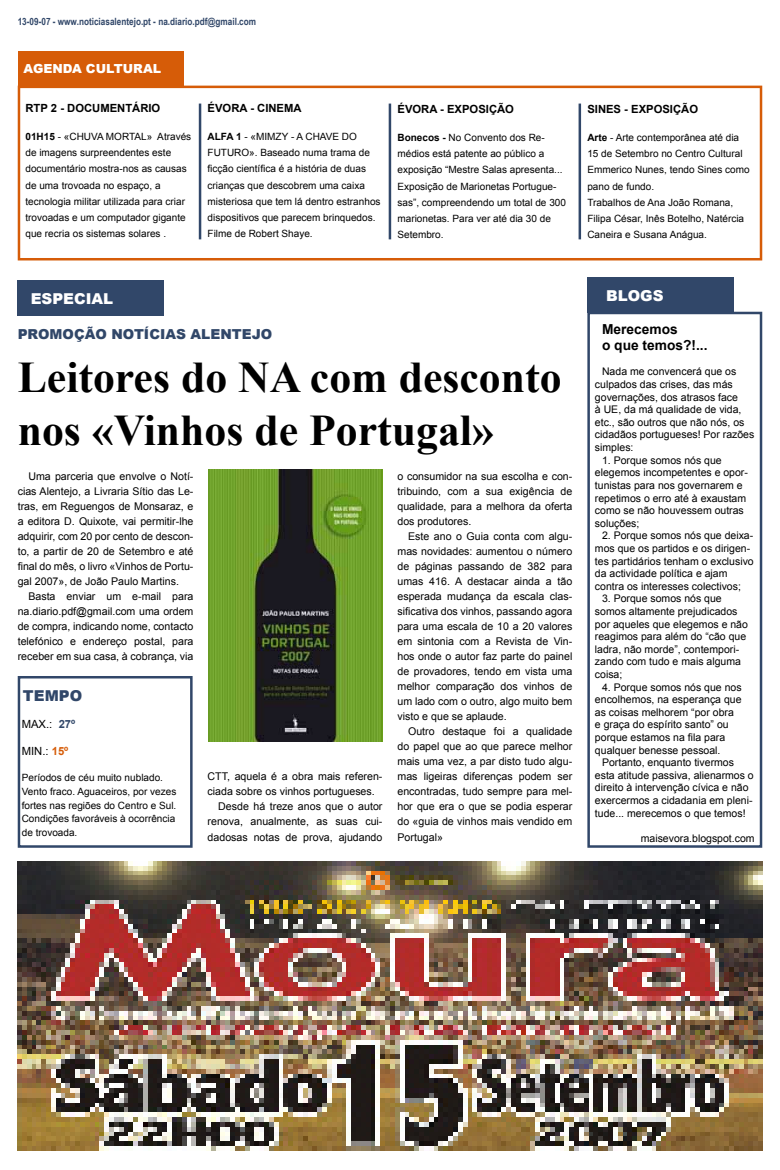
<style>
.page{position:relative;width:780px;height:1170px;background:#fff}
.page>*{position:absolute;margin:0;border:0;box-sizing:border-box;transform-origin:0 0}
.t1{font:700 43.75px/52.5px "Times New Roman";color:#000}
.t2{font:900 15px "Arial";color:#fff}
.t3{font:900 15px "Arial";color:#314769}
.t4{font:900 13.75px "Arial";color:#314769}
.t5{font:700 13.75px/16.5px "Arial";color:#000}
.t6{font:900 12.5px "Arial";color:#fff}
.t7{font:700 11.25px "Arial";color:#000}
.t8{font:11.25px "Arial";color:#000}
.t9{font:10.62px/15px "Arial";color:#000;text-align:justify}
.t10{font:10.5px/12.6px "Arial";color:#000}
.t11{font:10px/16.2px "Arial";color:#000}
.t12{font:700 10px "Arial Narrow";color:#314769}
.s1{font-weight:700}
.s2{font-weight:700;color:#314769}
.s3{font-weight:700;color:#d65c08}
</style>
<div class="page">
<div style="left:587px;top:277px;width:146px;height:35px;background:#314769"></div>
<div style="left:587px;top:312px;width:175px;height:535px;border:2px solid #314769"></div>
<hr style="left:199px;top:104px;width:2px;height:135px;background:#314769">
<div style="left:18px;top:51px;width:166px;height:36px;background:#d65c08"></div>
<div style="left:18px;top:86px;width:744px;height:174px;border:2px solid #d65c08"></div>
<hr style="left:388px;top:104px;width:3px;height:135px;background:#314769">
<hr style="left:578px;top:104px;width:3px;height:135px;background:#314769">
<div style="left:18px;top:676px;width:174px;height:171px;border:2px solid #314769"></div>
<div style="left:18px;top:280px;width:146px;height:36px;background:#314769"></div>
<img style="left:18px;top:861px;width:744px;height:289px">
<img style="left:208px;top:469px;width:174px;height:272px">
<p class="t12" style="left:18px;top:14px;width:240px">13-09-07 - www.noticiasalentejo.pt - na.diario.pdf@gmail.com</p>
<p class="t6" style="left:24px;top:60px;width:139px">AGENDA CULTURAL</p>
<p class="t7" style="left:26px;top:100px;width:136px">RTP 2 - DOCUMENTÁRIO</p>
<p class="t11" style="left:26px;top:128px;width:167px"><span class="s1">01H15</span> - «CHUVA MORTAL» Através de imagens surpreendentes este documentário mostra-nos as causas de uma trovoada no espaço, a tecnologia militar utilizada para criar trovoadas e um computador gigante que recria os sistemas solares .</p>
<p class="t7" style="left:207px;top:100px;width:95px">ÉVORA - CINEMA</p>
<p class="t11" style="left:207px;top:128px;width:174px"><span class="s1">ALFA 1</span> - «MIMZY - A CHAVE DO<br>FUTURO». Baseado numa trama de ficção científica é a história de duas crianças que descobrem uma caixa misteriosa que tem lá dentro estranhos dispositivos que parecem brinquedos.<br>Filme de Robert Shaye.</p>
<p class="t7" style="left:397px;top:101px;width:118px">ÉVORA - EXPOSIÇÃO</p>
<p class="t11" style="left:397px;top:129px;width:170px"><span class="s1">Bonecos -</span> No Convento dos Re&shy;médios está patente ao público a exposição “Mestre Salas apresenta...<br>Exposição de Marionetas Portugue&shy;sas”, compreendendo um total de 300 marionetas. Para ver até dia 30 de<br>Setembro.</p>
<p class="t7" style="left:587px;top:101px;width:112px">SINES - EXPOSIÇÃO</p>
<p class="t11" style="left:587px;top:129px;width:164px"><span class="s1">Arte</span> - Arte contemporânea até dia<br>15 de Setembro no Centro Cultural<br>Emmerico Nunes, tendo Sines como pano de fundo.<br>Trabalhos de Ana João Romana,<br>Filipa César, Inês Botelho, Natércia<br>Caneira e Susana Anágua.</p>
<h2 class="t2" style="left:31px;top:288px;width:84px">ESPECIAL</h2>
<p class="t4" style="left:18px;top:324px;width:256px">PROMOÇÃO NOTÍCIAS ALENTEJO</p>
<h1 class="t1" style="left:18px;top:350px;width:545px">Leitores do NA com desconto nos «Vinhos de Portugal»</h1>
<p class="t9" style="left:18px;top:469px;width:177px;text-indent:11px">Uma parceria que envolve o Notí&shy;cias Alentejo, a Livraria Sítio das Le&shy;tras, em Reguengos de Monsaraz, e a editora D. Quixote, vai permitir-lhe adquirir, com 20 por cento de descon&shy;to, a partir de 20 de Setembro e até final do mês, o livro «Vinhos de Portu&shy;gal 2007», de João Paulo Martins.</p>
<p class="t9" style="left:18px;top:589px;width:177px;text-indent:11px">Basta enviar um e-mail para na.diario.pdf@gmail.com uma ordem de compra, indicando nome, contacto telefónico e endereço postal, para receber em sua casa, à cobrança, via</p>
<h2 class="t3" style="left:23px;top:684px;width:61px">TEMPO</h2>
<p class="t8" style="left:22px;top:717px;width:55px">MAX.: <span class="s2">27º</span></p>
<p class="t8" style="left:22px;top:744px;width:48px">MIN.: <span class="s3">15º</span></p>
<p class="t11" style="left:22px;top:770px;width:156px;line-height:13.8px">Períodos de céu muito nublado.<br>Vento fraco. Aguaceiros, por vezes fortes nas regiões do Centro e Sul.<br>Condições favoráveis à ocorrência de trovoada.</p>
<p class="t9" style="left:207px;top:769px;width:176px">CTT, aquela é a obra mais referen-</p>
<p class="t9" style="left:207px;top:784px;width:169px">ciada sobre os vinhos portugueses.</p>
<p class="t9" style="left:218px;top:799px;width:166px">Desde há treze anos que o autor</p>
<p class="t9" style="left:207px;top:814px;width:176px">renova, anualmente, as suas cui-</p>
<p class="t9" style="left:207px;top:829px;width:176px">dadosas notas de prova, ajudando</p>
<p class="t9" style="left:397px;top:469px;width:176px">o consumidor na sua escolha e con&shy;tribuindo, com a sua exigência de qualidade, para a melhora da oferta dos produtores.</p>
<p class="t9" style="left:397px;top:529px;width:176px;text-indent:11px">Este ano o Guia conta com algu&shy;mas novidades: aumentou o número de páginas passando de 382 para umas 416. A destacar ainda a tão esperada mudança da escala clas&shy;sificativa dos vinhos, passando agora para uma escala de 10 a 20 valores em sintonia com a Revista de Vin&shy;hos onde o autor faz parte do painel de provadores, tendo em vista uma melhor comparação dos vinhos de um lado com o outro, algo muito bem visto e que se aplaude.</p>
<p class="t9" style="left:397px;top:724px;width:176px;text-indent:11px">Outro destaque foi a qualidade do papel que ao que parece melhor mais uma vez, a par disto tudo algu&shy;mas ligeiras diferenças podem ser encontradas, tudo sempre para mel&shy;hor que era o que se podia esperar do «guia de vinhos mais vendido em Portugal»</p>
<h2 class="t2" style="left:606px;top:285px;width:59px">BLOGS</h2>
<p class="t5" style="left:602px;top:321px;width:107px">Merecemos<br>o que temos?!...</p>
<p class="t10" style="left:595px;top:365px;width:161px;text-indent:7px">Nada me convencerá que os culpados das crises, das más governações, dos atrasos face<br>à UE, da má qualidade de vida, etc., são outros que não nós, os cidadãos portugueses! Por razões simples:</p>
<p class="t10" style="left:595px;top:454px;width:154px;text-indent:7px">1. Porque somos nós que elegemos incompetentes e opor&shy;tunistas para nos governarem e repetimos o erro até à exaustam como se não houvessem outras soluções;</p>
<p class="t10" style="left:595px;top:529px;width:160px;text-indent:7px">2. Porque somos nós que deixa&shy;mos que os partidos e os dirigen&shy;tes partidários tenham o exclusivo da actividade política e ajam contra os interesses colectivos;</p>
<p class="t10" style="left:595px;top:592px;width:154px;text-indent:7px">3. Porque somos nós que somos altamente prejudicados por aqueles que elegemos e não reagimos para além do “cão que ladra, não morde”, contempori&shy;zando com tudo e mais alguma coisa;</p>
<p class="t10" style="left:595px;top:680px;width:148px;text-indent:7px">4. Porque somos nós que nos encolhemos, na esperança que as coisas melhorem “por obra e graça do espírito santo” ou porque estamos na fila para qualquer benesse pessoal.</p>
<p class="t10" style="left:595px;top:756px;width:160px;text-indent:7px">Portanto, enquanto tivermos esta atitude passiva, alienarmos o direito à intervenção cívica e não exercermos a cidadania em pleni&shy;tude... merecemos o que temos!</p>
<p class="t10" style="left:640px;top:832px;width:115px">maisevora.blogspot.com</p>
</div>
